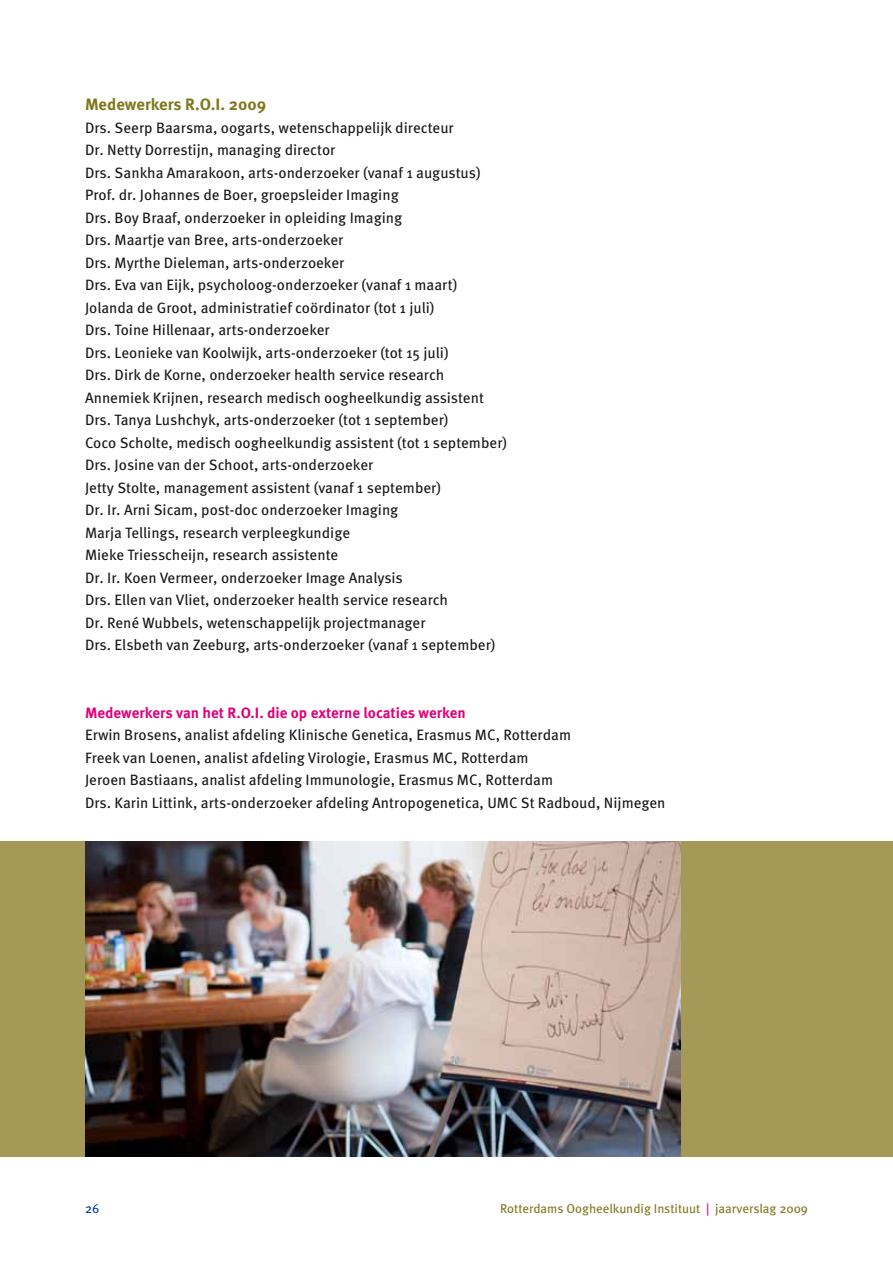
<style>
.page{position:relative;width:893px;height:1263px;background:#fff}
.page>*{position:absolute;margin:0;border:0;box-sizing:border-box;transform-origin:0 0}
.t1{font:700 16.5px "Meta Pro";color:#80771d}
.t2{font:15px/22.5px "Meta Pro";color:#1a171c}
.t3{font:700 15px "Meta Pro";color:#e2007a}
.t4{font:12.75px "Meta Pro";color:#80771d}
.t5{font:12.75px "Meta Pro";color:#003b8b}
.s1{color:#e2007a}
</style>
<div class="page">
<div style="left:0;top:842px;width:893px;height:315px;background:#a49957"></div>
<img style="left:85px;top:842px;width:595px;height:315px">
<p class="t1" style="left:85px;top:94px;width:183px">Medewerkers R.O.I. 2009</p>
<p class="t2" style="left:85px;top:116px;width:424px">Drs. Seerp Baarsma, oogarts, wetenschappelijk directeur<br>Dr. Netty Dorrestijn, managing director<br>Drs. Sankha Amarakoon, arts-onderzoeker (vanaf 1 augustus)<br>Prof. dr. Johannes de Boer, groepsleider Imaging<br>Drs. Boy Braaf, onderzoeker in opleiding Imaging<br>Drs. Maartje van Bree, arts-onderzoeker<br>Drs. Myrthe Dieleman, arts-onderzoeker<br>Drs. Eva van Eijk, psycholoog-onderzoeker (vanaf 1 maart)<br>Jolanda de Groot, administratief coördinator (tot 1 juli)<br>Drs. Toine Hillenaar, arts-onderzoeker<br>Drs. Leonieke van Koolwijk, arts-onderzoeker (tot 15 juli)<br>Drs. Dirk de Korne, onderzoeker health service research Annemiek Krijnen, research medisch oogheelkundig assistent Drs. Tanya Lushchyk, arts-onderzoeker (tot 1 september)<br>Coco Scholte, medisch oogheelkundig assistent (tot 1 september)<br>Drs. Josine van der Schoot, arts-onderzoeker<br>Jetty Stolte, management assistent (vanaf 1 september)<br>Dr. Ir. Arni Sicam, post-doc onderzoeker Imaging<br>Marja Tellings, research verpleegkundige<br>Mieke Triesscheijn, research assistente<br>Dr. Ir. Koen Vermeer, onderzoeker Image Analysis<br>Drs. Ellen van Vliet, onderzoeker health service research<br>Dr. René Wubbels, wetenschappelijk projectmanager<br>Drs. Elsbeth van Zeeburg, arts-onderzoeker (vanaf 1 september)</p>
<p class="t3" style="left:85px;top:703px;width:382px">Medewerkers van het R.O.I. die op externe locaties werken</p>
<p class="t2" style="left:85px;top:724px;width:582px">Erwin Brosens, analist afdeling Klinische Genetica, Erasmus MC, Rotterdam<br>Freek van Loenen, analist afdeling Virologie, Erasmus MC, Rotterdam<br>Jeroen Bastiaans, analist afdeling Immunologie, Erasmus MC, Rotterdam<br>Drs. Karin Littink, arts-onderzoeker afdeling Antropogenetica, UMC St Radboud, Nijmegen</p>
<p class="t5" style="left:85px;top:1200px;width:16px">26</p>
<p class="t4" style="left:500px;top:1200px;width:309px">Rotterdams Oogheelkundig Instituut <span class="s1">|</span> jaarverslag 2009</p>
</div>
